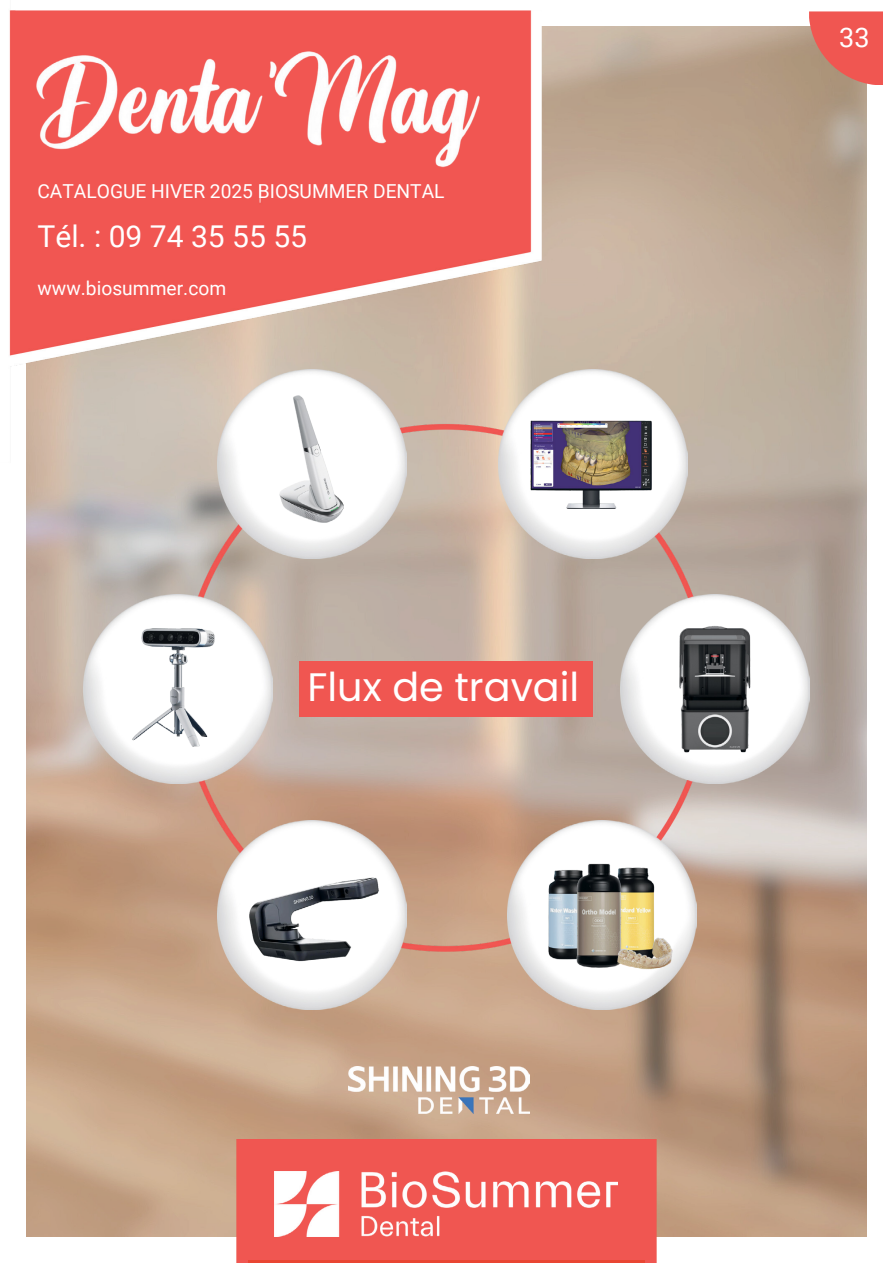
<style>
.page{position:relative;width:893px;height:1263px;background:#fff}
.page>*{position:absolute;margin:0;border:0;box-sizing:border-box;transform-origin:0 0}
.t1{font:39.75px "Poppins";color:#fff}
.t2{font:30px "Roboto";color:#fff}
.t3{font:27px "Roboto";color:#fff}
.t4{font:19.2px "Roboto";color:#fff}
</style>
<div class="page">
<img style="left:27px;top:27px;width:839px;height:1209px">
<img style="left:9px;top:10px;width:706px;height:947px">
<svg style="left:809px;top:11px;width:74px;height:74px;background:#e2645b"></svg>
<img style="left:27px;top:33px;width:467px;height:135px">
<img style="left:83px;top:595px;width:189px;height:189px">
<img style="left:113px;top:627px;width:121px;height:121px">
<img style="left:218px;top:369px;width:189px;height:189px">
<img style="left:242px;top:386px;width:142px;height:142px">
<img style="left:218px;top:820px;width:189px;height:189px">
<img style="left:226px;top:827px;width:173px;height:173px">
<img style="left:498px;top:369px;width:189px;height:189px">
<img style="left:529px;top:408px;width:128px;height:127px">
<img style="left:621px;top:595px;width:189px;height:189px">
<img style="left:651px;top:625px;width:129px;height:129px">
<img style="left:507px;top:820px;width:189px;height:189px">
<img style="left:489px;top:855px;width:207px;height:124px">
<img style="left:569px;top:862px;width:110px;height:110px">
<div style="left:237px;top:1139px;width:419px;height:123px;background:#f05651"></div>
<img style="left:349px;top:1067px;width:181px;height:47px">
<img style="left:274px;top:1171px;width:344px;height:65px">
<div style="left:300px;top:661px;width:293px;height:56px;background:#f05651"></div>
<hr style="left:248px;top:1260px;width:397px;height:3px;background:#e94633">
<p class="t4" style="left:37px;top:178px;width:409px">CATALOGUE HIVER 2025 BIOSUMMER DENTAL</p>
<h2 class="t2" style="left:37px;top:215px;width:271px">Tél. : 09 74 35 55 55</h2>
<p class="t4" style="left:37px;top:275px;width:190px">www.biosummer.com</p>
<h1 class="t1" style="left:307px;top:664px;width:273px">Flux de travail</h1>
<h3 class="t3" style="left:839px;top:19px;width:32px">33</h3>
</div>
